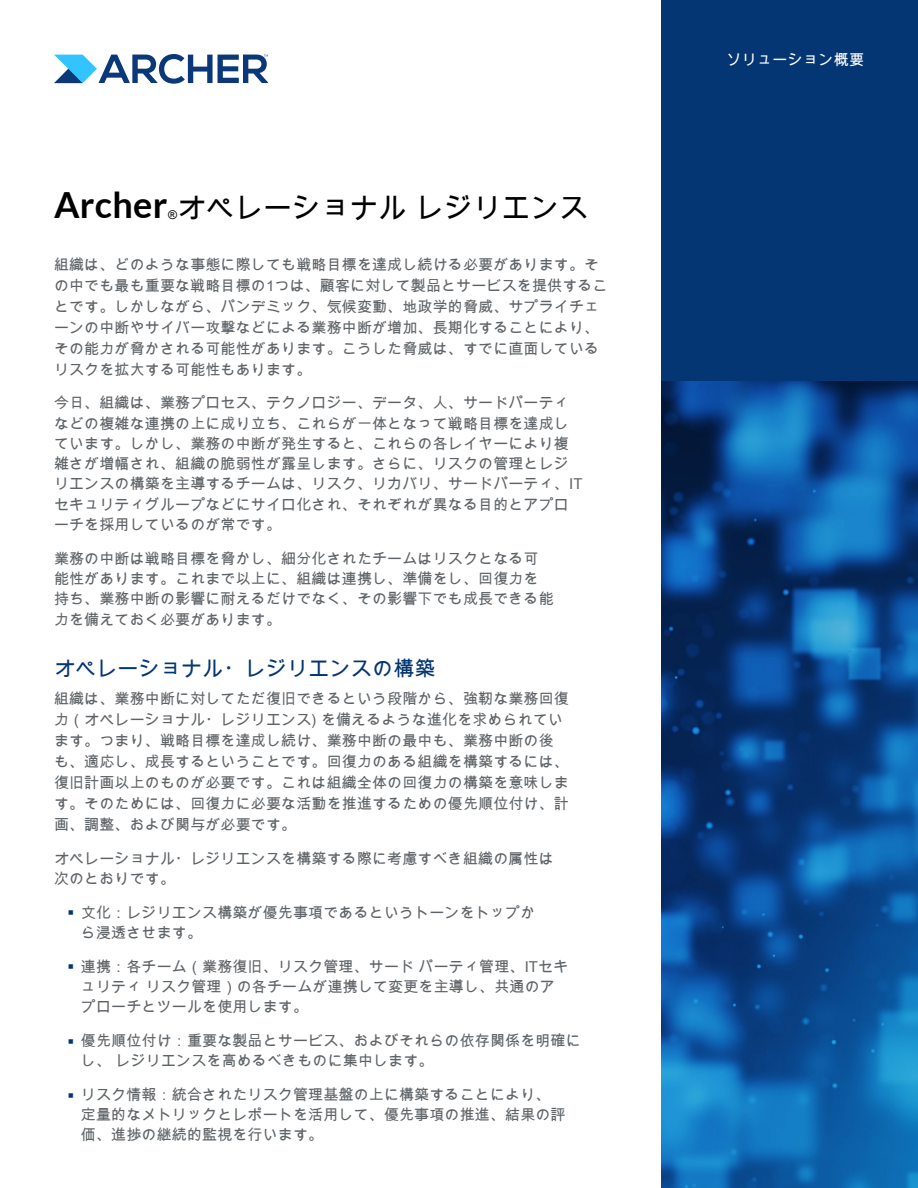
<style>
.page{position:relative;width:918px;height:1188px;background:#fff}
.page>*{position:absolute;margin:0;border:0;box-sizing:border-box;transform-origin:0 0}
.t1{font:700 36px "Lato";letter-spacing:.01em;color:#000}
.t2{font:28.5px "Arial Unicode MS";letter-spacing:.01em;color:#000}
.t3{font:21px "Arial Unicode MS";letter-spacing:.01em;color:#043673}
.t4{font:15px/20.2px "Arial Unicode MS";letter-spacing:.01em;color:#5e6367}
.t5{font:15px "Lato";letter-spacing:.02em;color:#fff}
.t6{font:15px "Arial Unicode MS";letter-spacing:.02em;color:#fff}
.t7{font:12.3px "Arial Unicode MS";color:#000}
.s1{color:#043673}
</style>
<div class="page">
<svg style="left:54px;top:54px;width:214px;height:30px"></svg>
<img style="left:662px;top:380px;width:256px;height:808px">
<div style="left:662px;top:0;width:256px;height:380px;background:#043673"></div>
<h1 class="t1" style="left:54px;top:184px;width:115px">Archer</h1>
<h2 class="t2" style="left:177px;top:187px;width:412px">オペレーショナル レジリエンス</h2>
<p class="t7" style="left:168px;top:206px;width:11px">®</p>
<p class="t4" style="left:54px;top:253px;width:555px;line-height:21px">組織は、どのような事態に際しても戦略目標を達成し続ける必要があります。その中でも最も重要な戦略目標の1つは、顧客に対して製品とサービスを提供することです。しかしながら、パンデミック、気候変動、地政学的脅威、サプライチェーンの中断やサイバー攻撃などによる業務中断が増加、長期化することにより、その能力が脅かされる可能性があります。こうした脅威は、すでに直面しているリスクを拡大する可能性もあります。</p>
<p class="t4" style="left:54px;top:393px;width:530px">今日、組織は、業務プロセス、テクノロジー、データ、人、サードパーティなどの複雑な連携の上に成り立ち、これらが一体となって戦略目標を達成しています。しかし、業務の中断が発生すると、これらの各レイヤーにより複雑さが増幅され、組織の脆弱性が露呈します。さらに、リスクの管理とレジリエンスの構築を主導するチームは、リスク、リカバリ、サードパーティ、ITセキュリティグループなどにサイロ化され、それぞれが異なる目的とアプローチを採用しているのが常です。</p>
<p class="t4" style="left:54px;top:548px;width:501px">業務の中断は戦略目標を脅かし、細分化されたチームはリスクとなる可能性があります。これまで以上に、組織は連携し、準備をし、回復力を持ち、業務中断の影響に耐えるだけでなく、その影響下でも成長できる能力を備えておく必要があります。</p>
<h3 class="t3" style="left:54px;top:653px;width:383px">オペレーショナル・レジリエンスの構築</h3>
<p class="t4" style="left:54px;top:688px;width:516px;line-height:21px">組織は、業務中断に対してただ復旧できるという段階から、強靭な業務回復力（オペレーショナル・レジリエンス) を備えるような進化を求められています。つまり、戦略目標を達成し続け、業務中断の最中も、業務中断の後も、適応し、成長するということです。回復力のある組織を構築するには、復旧計画以上のものが必要です。これは組織全体の回復力の構築を意味します。そのためには、回復力に必要な活動を推進するための優先順位付け、計画、調整、および関与が必要です。</p>
<p class="t4" style="left:54px;top:848px;width:501px">オペレーショナル・レジリエンスを構築する際に考慮すべき組織の属性は次のとおりです。</p>
<p class="t4" style="left:81px;top:902px;width:456px;text-indent:-13px"><span class="s1">▪</span> 文化：レジリエンス構築が優先事項であるというトーンをトップから浸透させます。</p>
<p class="t4" style="left:81px;top:956px;width:489px;text-indent:-14px"><span class="s1">▪</span> 連携：各チーム（業務復旧、リスク管理、サード パーティ管理、ITセキュリティ リスク管理）の各チームが連携して変更を主導し、共通のアプローチとツールを使用します。</p>
<p class="t4" style="left:81px;top:1030px;width:501px;text-indent:-14px"><span class="s1">▪</span> 優先順位付け：重要な製品とサービス、およびそれらの依存関係を明確にし、 レジリエンスを高めるべきものに集中します。</p>
<p class="t4" style="left:81px;top:1084px;width:486px;text-indent:-14px"><span class="s1">▪</span> リスク情報：統合されたリスク管理基盤の上に構築することにより、定量的なメトリックとレポートを活用して、優先事項の推進、結果の評価、進捗の継続的監視を行います。</p>
<p class="t6" style="left:727px;top:49px;width:139px">ソリューション概要</p>
<p class="t5" style="left:741px;top:52px;width:125px">SOLUTION BRIEF</p>
</div>
